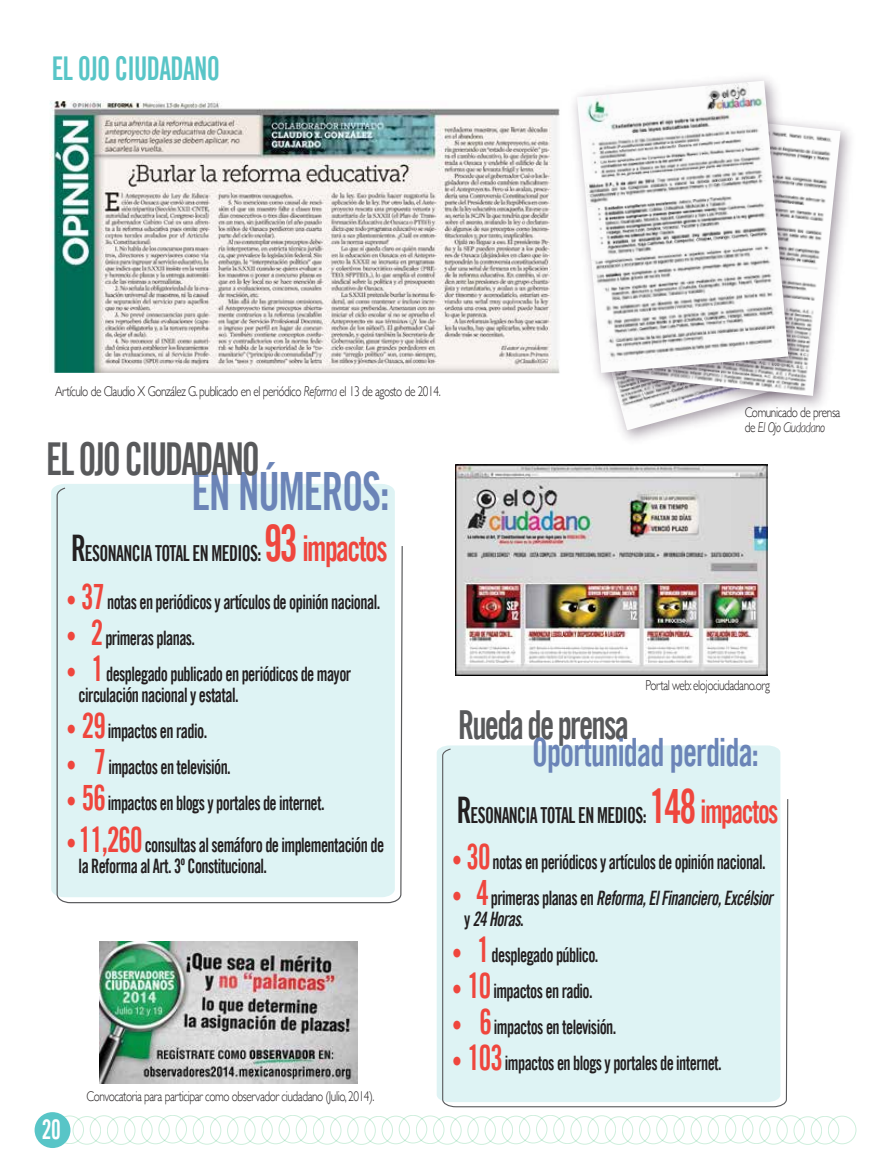
<style>
.page{position:relative;width:893px;height:1170px;background:#fff}
.page>*{position:absolute;margin:0;border:0;box-sizing:border-box;transform-origin:0 0}
.t1{font:52.95px "Trade Gothic LT Bold Cond Twenty";letter-spacing:-.025em;color:#6b84b7;scale:.81 1}
.t2{font:45.45px "Trade Gothic LT Bold Cond Twenty";letter-spacing:-.06em;color:#58595b;scale:.8 1}
.t3{font:40.05px "Trade Gothic LT Bold Cond Twenty";letter-spacing:-.06em;color:#58595b;scale:.8 1}
.t4{font:39px "Trade Gothic LT Bold Cond Twenty";letter-spacing:-.025em;color:#6b84b7;scale:.81 1}
.t5{font:35.7px "Trade Gothic LT Bold Cond Twenty";letter-spacing:-.055em;color:#ef463d;scale:.81 1}
.t6{font:32.85px "Trade Gothic LT Bold Cond Twenty";letter-spacing:-.025em;color:#58c5c7;scale:.81 1}
.t7{font:27px "Trade Gothic LT Bold Cond Twenty";color:#fff;scale:.81 1}
.t8{font:22.05px "Trade Gothic LT Bold Cond Twenty";letter-spacing:-.035em;color:#231f20;scale:.81 1}
.t9{font:19.95px/21px "Trade Gothic LT Bold Cond Twenty";letter-spacing:-.035em;color:#231f20;scale:.81 1}
.t10{font:19.95px/21px "Trade Gothic LT Bold Cond Twenty Obl";letter-spacing:-.035em;color:#231f20;scale:.81 1}
.t11{font:300 14.25px/15px "Gill Sans";letter-spacing:-.04em;color:#231f20;scale:.79 1}
.s1{font-style:italic}
.s2{font-size:36.6px}
.s3{font-size:50.25px}
.s4{font-size:24.3px;color:#ef463d}
.s5{font-size:34.8px;color:#ef463d}
.s6{font-size:47.25px;color:#ef463d}
.s7{font-size:32.7px;color:#ef463d}
.s8{font-family:"Trade Gothic LT Bold Cond Twenty";font-size:24.3px;color:#ef463d}
.s9{font-family:"Trade Gothic LT Bold Cond Twenty";font-size:34.8px;color:#ef463d}
.s10{font-family:"Trade Gothic LT Bold Cond Twenty"}
</style>
<div class="page">
<img style="left:609px;top:393px;width:126px;height:37px">
<div style="left:279px;top:1114px;width:28px;height:29px;border:1px solid #00aa4f;border-radius:50%"></div>
<div style="left:262px;top:1115px;width:28px;height:28px;border:1px solid #00aa4f;border-radius:50%"></div>
<div style="left:244px;top:1115px;width:29px;height:29px;border:1px solid #00aa4f;border-radius:50%"></div>
<div style="left:227px;top:1116px;width:28px;height:28px;border:1px solid #00aa4f;border-radius:50%"></div>
<div style="left:210px;top:1115px;width:28px;height:28px;border:1px solid #00aa4f;border-radius:50%"></div>
<div style="left:193px;top:1116px;width:28px;height:28px;border:1px solid #00aa4f;border-radius:50%"></div>
<div style="left:176px;top:1115px;width:28px;height:28px;border:1px solid #00aa4f;border-radius:50%"></div>
<div style="left:159px;top:1114px;width:28px;height:29px;border:1px solid #00aa4f;border-radius:50%"></div>
<div style="left:141px;top:1115px;width:29px;height:28px;border:1px solid #00aa4f;border-radius:50%"></div>
<div style="left:124px;top:1115px;width:28px;height:29px;border:1px solid #00aa4f;border-radius:50%"></div>
<div style="left:107px;top:1116px;width:28px;height:28px;border:1px solid #00aa4f;border-radius:50%"></div>
<div style="left:90px;top:1115px;width:28px;height:28px;border:1px solid #00aa4f;border-radius:50%"></div>
<div style="left:73px;top:1116px;width:28px;height:28px;border:1px solid #00aa4f;border-radius:50%"></div>
<div style="left:56px;top:1115px;width:28px;height:28px;border:1px solid #00aa4f;border-radius:50%"></div>
<div style="left:519px;top:1114px;width:28px;height:29px;border:1px solid #00aa4f;border-radius:50%"></div>
<div style="left:502px;top:1115px;width:28px;height:28px;border:1px solid #00aa4f;border-radius:50%"></div>
<div style="left:485px;top:1115px;width:28px;height:29px;border:1px solid #00aa4f;border-radius:50%"></div>
<div style="left:468px;top:1116px;width:28px;height:28px;border:1px solid #00aa4f;border-radius:50%"></div>
<div style="left:450px;top:1115px;width:29px;height:28px;border:1px solid #00aa4f;border-radius:50%"></div>
<div style="left:433px;top:1116px;width:28px;height:28px;border:1px solid #00aa4f;border-radius:50%"></div>
<div style="left:416px;top:1115px;width:28px;height:28px;border:1px solid #00aa4f;border-radius:50%"></div>
<div style="left:399px;top:1114px;width:28px;height:29px;border:1px solid #00aa4f;border-radius:50%"></div>
<div style="left:656px;top:1114px;width:28px;height:29px;border:1px solid #00aa4f;border-radius:50%"></div>
<div style="left:639px;top:1115px;width:28px;height:28px;border:1px solid #00aa4f;border-radius:50%"></div>
<div style="left:622px;top:1115px;width:28px;height:29px;border:1px solid #00aa4f;border-radius:50%"></div>
<div style="left:605px;top:1116px;width:28px;height:28px;border:1px solid #00aa4f;border-radius:50%"></div>
<div style="left:588px;top:1115px;width:28px;height:28px;border:1px solid #00aa4f;border-radius:50%"></div>
<div style="left:571px;top:1116px;width:28px;height:28px;border:1px solid #00aa4f;border-radius:50%"></div>
<div style="left:553px;top:1115px;width:29px;height:28px;border:1px solid #00aa4f;border-radius:50%"></div>
<div style="left:536px;top:1114px;width:28px;height:29px;border:1px solid #00aa4f;border-radius:50%"></div>
<div style="left:708px;top:1114px;width:28px;height:29px;border:1px solid #00aa4f;border-radius:50%"></div>
<div style="left:691px;top:1115px;width:28px;height:28px;border:1px solid #00aa4f;border-radius:50%"></div>
<div style="left:674px;top:1115px;width:28px;height:29px;border:1px solid #00aa4f;border-radius:50%"></div>
<div style="left:828px;top:1115px;width:28px;height:28px;border:1px solid #00aa4f;border-radius:50%"></div>
<div style="left:811px;top:1115px;width:28px;height:29px;border:1px solid #00aa4f;border-radius:50%"></div>
<div style="left:794px;top:1116px;width:28px;height:28px;border:1px solid #00aa4f;border-radius:50%"></div>
<div style="left:777px;top:1115px;width:28px;height:28px;border:1px solid #00aa4f;border-radius:50%"></div>
<div style="left:759px;top:1116px;width:28px;height:28px;border:1px solid #00aa4f;border-radius:50%"></div>
<div style="left:742px;top:1115px;width:28px;height:28px;border:1px solid #00aa4f;border-radius:50%"></div>
<div style="left:725px;top:1114px;width:28px;height:29px;border:1px solid #00aa4f;border-radius:50%"></div>
<div style="left:382px;top:1115px;width:28px;height:28px;border:1px solid #00aa4f;border-radius:50%"></div>
<div style="left:365px;top:1115px;width:28px;height:29px;border:1px solid #00aa4f;border-radius:50%"></div>
<div style="left:347px;top:1116px;width:29px;height:28px;border:1px solid #00aa4f;border-radius:50%"></div>
<div style="left:330px;top:1115px;width:28px;height:28px;border:1px solid #00aa4f;border-radius:50%"></div>
<div style="left:313px;top:1116px;width:28px;height:28px;border:1px solid #00aa4f;border-radius:50%"></div>
<div style="left:296px;top:1115px;width:28px;height:28px;border:1px solid #00aa4f;border-radius:50%"></div>
<div style="left:35px;top:1111px;width:35px;height:36px;background:#58c5c7;border-radius:50%"></div>
<img style="left:456px;top:464px;width:312px;height:211px">
<img style="left:50px;top:100px;width:510px;height:273px">
<img style="left:612px;top:128px;width:239px;height:289px">
<img style="left:626px;top:124px;width:215px;height:272px">
<img style="left:573px;top:77px;width:236px;height:316px">
<img style="left:577px;top:81px;width:211px;height:292px">
<div style="left:56px;top:486px;width:347px;height:417px;background:#def3f4"></div>
<svg style="left:437px;top:745px;width:338px;height:356px;background:#e0f3f4"></svg>
<div style="left:442px;top:747px;width:347px;height:360px;background:#def3f4"></div>
<img style="left:100px;top:941px;width:257px;height:142px">
<h3 class="t6" style="left:52px;top:49px;width:209px">EL OJO CIUDADANO</h3>
<p class="t11" style="left:55px;top:383px;width:490px">Artículo de Claudio X González G. publicado en el periódico <span class="s1">Reforma</span> el 13 de agosto de 2014.</p>
<h2 class="t2" style="left:46px;top:431px;width:269px">EL OJO CIUDADANO</h2>
<h1 class="t1" style="left:191px;top:459px;width:246px">EN NÚMEROS:</h1>
<p class="t8" style="left:71px;top:540px;width:236px"><span class="s2">R</span>ESONANCIA TOTAL EN MEDIOS:</p>
<h3 class="t5" style="left:264px;top:526px;width:154px"><span class="s3">93</span> impactos</h3>
<p class="t9" style="left:67px;top:590px;width:389px"><span class="s4">•</span> <span class="s5">37</span> notas en periódicos y artículos de opinión nacional.</p>
<p class="t9" style="left:67px;top:626px;width:160px"><span class="s4">•</span> <span class="s5">2</span> primeras planas.</p>
<p class="t9" style="left:79px;top:662px;width:338px;text-indent:-12px"><span class="s4">•</span> <span class="s5">1</span> desplegado publicado en periódicos de mayor circulación nacional y estatal.</p>
<p class="t9" style="left:67px;top:719px;width:175px"><span class="s4">•</span> <span class="s5">29</span> impactos en radio.</p>
<p class="t9" style="left:67px;top:755px;width:204px"><span class="s4">•</span> <span class="s5">7</span> impactos en televisión.</p>
<p class="t9" style="left:67px;top:791px;width:320px"><span class="s4">•</span> <span class="s5">56</span> impactos en blogs y portales de internet.</p>
<p class="t9" style="left:79px;top:833px;width:379px;text-indent:-12px"><span class="s4">•</span><span class="s5">11,260</span> consultas al semáforo de implementación de la Reforma al Art. 3º Constitucional.</p>
<h3 class="t7" style="left:42px;top:1112px;width:25px">20</h3>
<p class="t11" style="left:87px;top:1088px;width:366px">Convocatoria para participar como observador ciudadano (Julio, 2014).</p>
<p class="t11" style="left:745px;top:404px;width:123px">Comunicado de prensa de <span class="s1">El Ojo Ciudadano</span></p>
<p class="t11" style="left:646px;top:677px;width:159px">Portal web: elojociudadano.org</p>
<h3 class="t3" style="left:458px;top:700px;width:215px">Rueda de prensa</h3>
<h3 class="t4" style="left:532px;top:728px;width:282px">Oportunidad perdida:</h3>
<p class="t8" style="left:457px;top:801px;width:399px"><span class="s2">R</span>ESONANCIA TOTAL EN MEDIOS: <span class="s6">148</span> <span class="s7">impactos</span></p>
<p class="t9" style="left:452px;top:850px;width:389px"><span class="s4">•</span> <span class="s5">30</span> notas en periódicos y artículos de opinión nacional.</p>
<p class="t10" style="left:464px;top:886px;width:383px;text-indent:-12px"><span class="s8">•</span> <span class="s9">4</span> <span class="s10">primeras planas en</span> Reforma, El Financiero, Excélsior <span class="s10">y</span> 24 Horas<span class="s10">.</span></p>
<p class="t9" style="left:452px;top:943px;width:182px"><span class="s4">•</span> <span class="s5">1</span> desplegado público.</p>
<p class="t9" style="left:452px;top:979px;width:175px"><span class="s4">•</span> <span class="s5">10</span> impactos en radio.</p>
<p class="t9" style="left:452px;top:1015px;width:204px"><span class="s4">•</span> <span class="s5">6</span> impactos en televisión.</p>
<p class="t9" style="left:452px;top:1051px;width:334px"><span class="s4">•</span> <span class="s5">103</span> impactos en blogs y portales de internet.</p>
</div>
